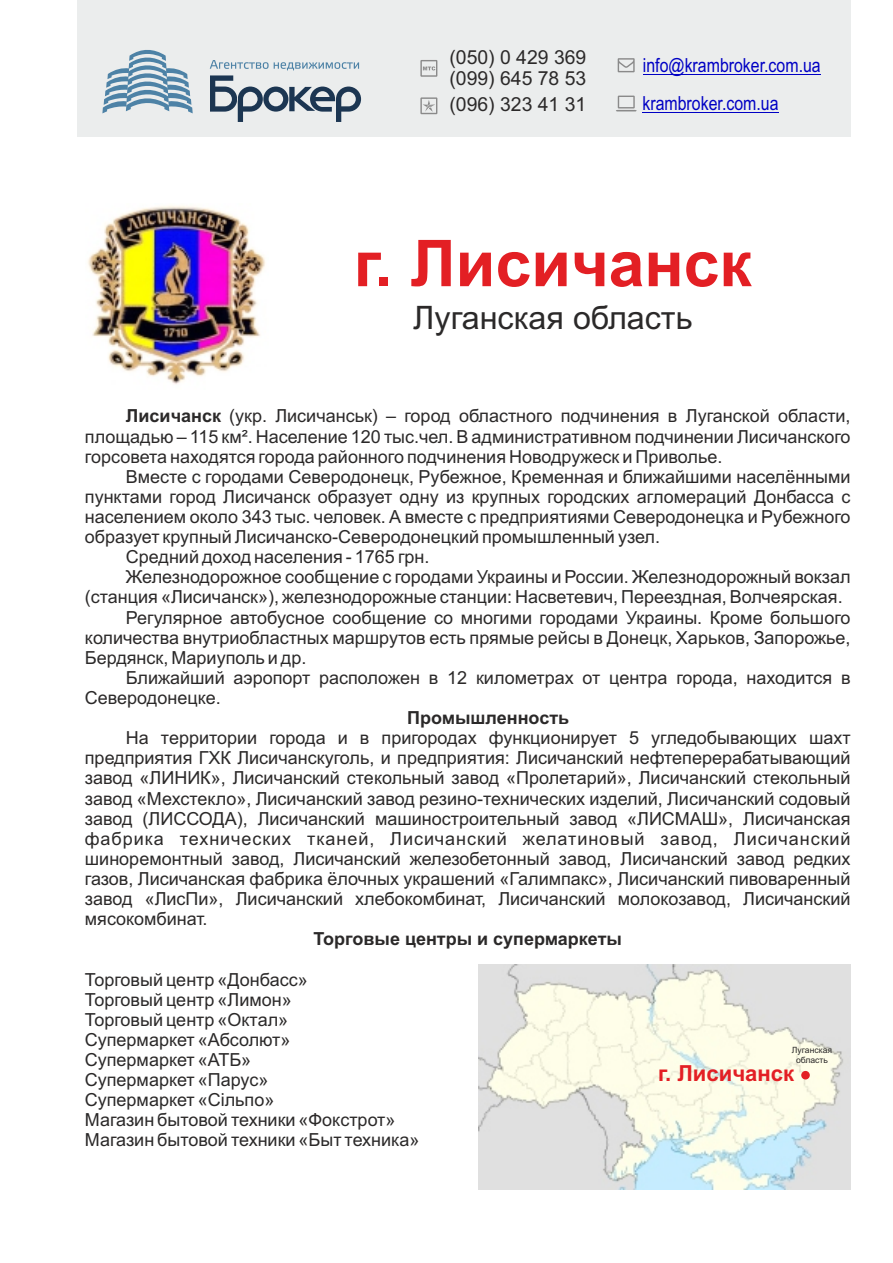
<style>
.page{position:relative;width:893px;height:1263px;background:#fff}
.page>*{position:absolute;margin:0;border:0;box-sizing:border-box;transform-origin:0 0}
.t1{font:700 64.65px "Arial";color:#e31f24}
.t2{font:32.25px "Arial";color:#2b2929}
.t3{font:700 22.05px "Arial";color:#e31f24}
.t4{font:19.35px/38px "Arial Narrow";color:#0000c4}
.t5{font:19.35px "Arial";color:#2b2929}
.t6{font:18px/20.1px "Arial";color:#2b2929;text-align:justify}
.t7{font:700 18px "Arial";color:#2b2929}
.t8{font:8.55px/9.6px "Arial";color:#2b2929;text-align:center}
.s1{font-weight:700}
</style>
<div class="page">
<img style="left:88px;top:205px;width:178px;height:179px">
<img style="left:478px;top:964px;width:372px;height:225px">
<div style="left:801px;top:1071px;width:9px;height:8px;background:#e31f24;border-radius:50%"></div>
<div style="left:77px;top:0;width:773px;height:137px;background:#ebeded"></div>
<hr style="left:643px;top:74px;width:178px;height:1px;background:#0000c4">
<hr style="left:642px;top:112px;width:137px;height:1px;background:#0000c4">
<svg style="left:102px;top:50px;width:91px;height:63px"></svg>
<svg style="left:210px;top:60px;width:151px;height:62px"></svg>
<svg style="left:618px;top:58px;width:17px;height:14px"></svg>
<svg style="left:616px;top:95px;width:21px;height:16px"></svg>
<svg style="left:420px;top:60px;width:17px;height:17px"></svg>
<svg style="left:420px;top:97px;width:17px;height:17px"></svg>
<p class="t5" style="left:449px;top:50px;width:138px">(050) 0 429 369</p>
<p class="t5" style="left:449px;top:71px;width:138px">(099) 645 78 53</p>
<p class="t5" style="left:449px;top:97px;width:138px">(096) 323 41 31</p>
<p class="t4" style="left:642px;top:48px;width:180px">info@krambroker.com.ua krambroker.com.ua</p>
<h1 class="t1" style="left:354px;top:239px;width:399px">г. Лисичанск</h1>
<h2 class="t2" style="left:413px;top:306px;width:281px">Луганская область</h2>
<p class="t6" style="left:85px;top:408px;width:767px;text-indent:41px"><span class="s1">Лисичанск</span> (укр. Лисичанськ) – город областного подчинения в Луганской области, площадью – 115 км². Население 120 тыс.чел. В административном подчинении Лисичанского горсовета находятся города районного подчинения Новодружеск и Приволье.</p>
<p class="t6" style="left:126px;top:468px;width:726px">Вместе с городами Северодонецк, Рубежное, Кременная и ближайшими населёнными</p>
<p class="t6" style="left:85px;top:488px;width:767px">пунктами город Лисичанск образует одну из крупных городских агломераций Донбасса с</p>
<p class="t6" style="left:85px;top:508px;width:767px">населением около 343 тыс. человек. А вместе с предприятиями Северодонецка и Рубежного</p>
<p class="t6" style="left:85px;top:528px;width:577px">образует крупный Лисичанско-Северодонецкий промышленный узел.</p>
<p class="t6" style="left:126px;top:548px;width:305px">Средний доход населения - 1765 грн.</p>
<p class="t6" style="left:126px;top:569px;width:726px">Железнодорожное сообщение с городами Украины и России. Железнодорожный вокзал</p>
<p class="t6" style="left:85px;top:589px;width:759px">(станция «Лисичанск»), железнодорожные станции: Насветевич, Переездная, Волчеярская.</p>
<p class="t6" style="left:126px;top:609px;width:726px">Регулярное автобусное сообщение со многими городами Украины. Кроме большого</p>
<p class="t6" style="left:85px;top:629px;width:767px">количества внутриобластных маршрутов есть прямые рейсы в Донецк, Харьков, Запорожье,</p>
<p class="t6" style="left:85px;top:649px;width:223px">Бердянск, Мариуполь и др.</p>
<p class="t6" style="left:126px;top:669px;width:726px">Ближайший аэропорт расположен в 12 километрах от центра города, находится в</p>
<p class="t6" style="left:85px;top:689px;width:137px">Северодонецке.</p>
<p class="t7" style="left:407px;top:711px;width:163px">Промышленность</p>
<p class="t6" style="left:85px;top:729px;width:767px;text-indent:41px">На территории города и в пригородах функционирует 5 угледобывающих шахт предприятия ГХК Лисичанскуголь, и предприятия: Лисичанский нефтеперерабатывающий завод «ЛИНИК», Лисичанский стекольный завод «Пролетарий», Лисичанский стекольный завод «Мехстекло», Лисичанский завод резино-технических изделий, Лисичанский содовый завод (ЛИССОДА), Лисичанский машиностроительный завод «ЛИСМАШ», Лисичанская фабрика технических тканей, Лисичанский желатиновый завод, Лисичанский шиноремонтный завод, Лисичанский железобетонный завод, Лисичанский завод редких газов, Лисичанская фабрика ёлочных украшений «Галимпакс», Лисичанский пивоваренный завод «ЛисПи», Лисичанский хлебокомбинат, Лисичанский молокозавод, Лисичанский мясокомбинат.</p>
<p class="t7" style="left:313px;top:932px;width:310px">Торговые центры и супермаркеты</p>
<p class="t6" style="left:85px;top:971px;width:336px;text-align:left">Торговый центр «Донбасс»<br>Торговый центр «Лимон»<br>Торговый центр «Октал»<br>Супермаркет «Абсолют»<br>Супермаркет «АТБ»<br>Супермаркет «Парус»<br>Супермаркет «Сільпо»<br>Магазин бытовой техники «Фокстрот»<br>Магазин бытовой техники «Быт техника»</p>
<p class="t8" style="left:792px;top:1046px;width:42px">Луганская область</p>
<p class="t3" style="left:658px;top:1065px;width:138px">г. Лисичанск</p>
</div>
